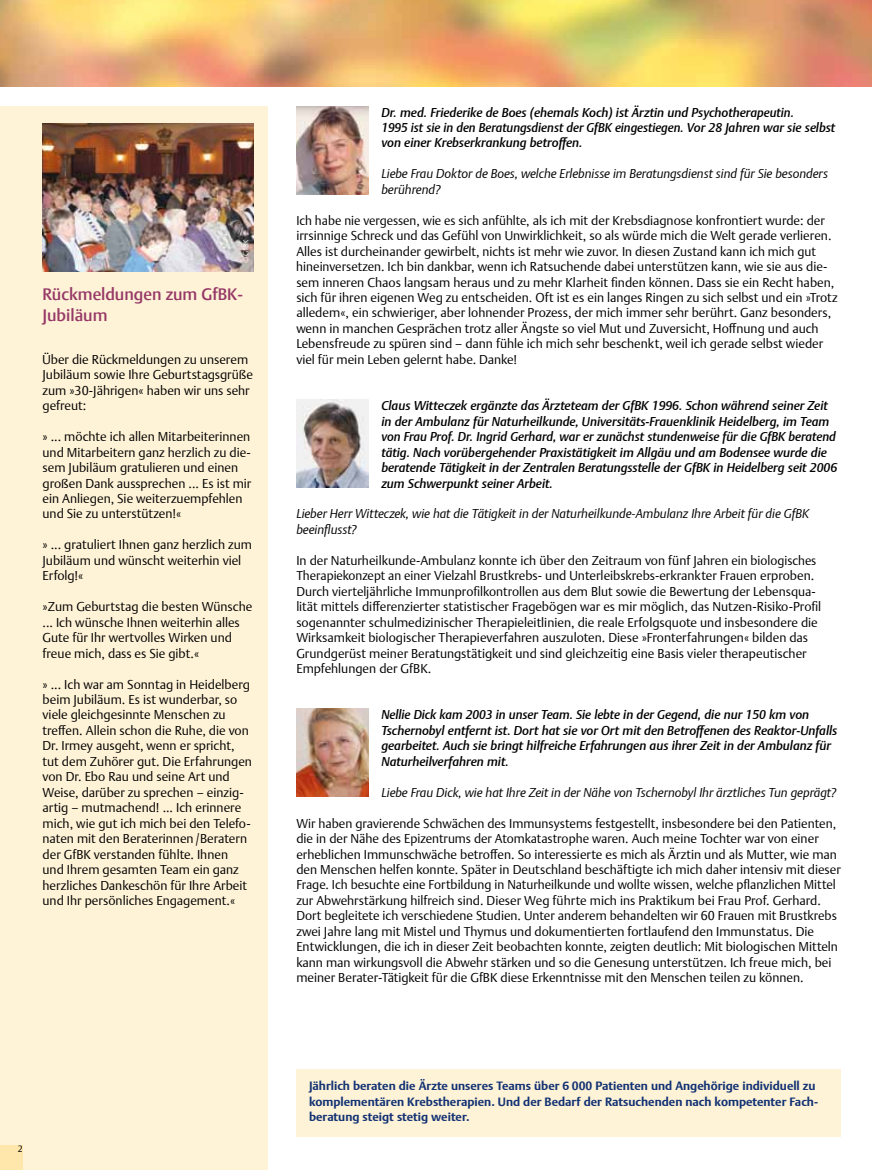
<style>
.page{position:relative;width:872px;height:1170px;background:#fff}
.page>*{position:absolute;margin:0;border:0;box-sizing:border-box;transform-origin:0 0}
.t1{font:500 16.5px/21px "Thieme Argo 2011";color:#963867}
.t2{font:300 12.75px/15.5px "Thieme Argo 2011";color:#000}
.t3{font:italic 500 12.75px/15.5px "Thieme Argo 2011";color:#000}
.t4{font:italic 300 12.75px/15.5px "Thieme Argo 2011";color:#000}
.t5{font:700 12px/15.5px "Thieme Argo 2011";color:#123274}
.t6{font:300 9px "Thieme Argo 2011";color:#000}
.t7{font:300 7.5px "Thieme Argo 2011";color:#fff}
</style>
<div class="page">
<img style="left:0;top:0;width:872px;height:87px">
<div style="left:0;top:106px;width:268px;height:1063px;background:#fff3d7"></div>
<div style="left:0;top:1145px;width:23px;height:24px;background:#ffe7ac"></div>
<img style="left:296px;top:400px;width:72px;height:87px">
<img style="left:296px;top:709px;width:73px;height:87px">
<img style="left:296px;top:106px;width:73px;height:88px">
<img style="left:43px;top:123px;width:210px;height:148px">
<div style="left:296px;top:1068px;width:544px;height:68px;background:#fff3d7"></div>
<p class="t7" style="left:241px;top:263px;width:25px;rotate:-90deg">© GfBK</p>
<p class="t1" style="left:43px;top:283px;width:202px">Rückmeldungen zum GfBK-<br>Jubiläum</p>
<p class="t2" style="left:43px;top:351px;width:212px">Über die Rückmeldungen zu unserem<br>Jubiläum sowie Ihre Geburtstagsgrüße zum »30-Jährigen« haben wir uns sehr gefreut:</p>
<p class="t2" style="left:43px;top:428px;width:210px">» ... möchte ich allen Mitarbeiterinnen und Mitarbeitern ganz herzlich zu die&shy;sem Jubiläum gratulieren und einen großen Dank aussprechen ... Es ist mir ein Anliegen, Sie weiterzuempfehlen und Sie zu unterstützen!«</p>
<p class="t2" style="left:43px;top:537px;width:211px">» ... gratuliert Ihnen ganz herzlich zum<br>Jubiläum und wünscht weiterhin viel<br>Erfolg!«</p>
<p class="t2" style="left:43px;top:598px;width:211px">»Zum Geburtstag die besten Wünsche ... Ich wünsche Ihnen weiterhin alles Gute für Ihr wertvolles Wirken und freue mich, dass es Sie gibt.«</p>
<p class="t2" style="left:43px;top:676px;width:211px">» ... Ich war am Sonntag in Heidelberg beim Jubiläum. Es ist wunderbar, so viele gleichgesinnte Menschen zu treffen. Allein schon die Ruhe, die von Dr. Irmey ausgeht, wenn er spricht, tut dem Zuhörer gut. Die Erfahrungen von Dr. Ebo Rau und seine Art und Weise, darüber zu sprechen – einzig&shy;artig – mutmachend! ... Ich erinnere mich, wie gut ich mich bei den Telefo&shy;naten mit den Beraterinnen/Beratern der GfBK verstanden fühlte. Ihnen und Ihrem gesamten Team ein ganz herzliches Dankeschön für Ihre Arbeit und Ihr persönliches Engagement.«</p>
<p class="t6" style="left:18px;top:1143px;width:7px">2</p>
<p class="t3" style="left:381px;top:104px;width:455px">Dr. med. Friederike de Boes (ehemals Koch) ist Ärztin und Psychotherapeutin.<br>1995 ist sie in den Beratungsdienst der GfBK eingestiegen. Vor 28 Jahren war sie selbst von einer Krebserkrankung betroffen.</p>
<p class="t4" style="left:381px;top:166px;width:448px">Liebe Frau Doktor de Boes, welche Erlebnisse im Beratungsdienst sind für Sie besonders berührend?</p>
<p class="t2" style="left:296px;top:212px;width:543px">Ich habe nie vergessen, wie es sich anfühlte, als ich mit der Krebsdiagnose konfrontiert wurde: der irrsinnige Schreck und das Gefühl von Unwirklichkeit, so als würde mich die Welt gerade verlieren.<br>Alles ist durcheinander gewirbelt, nichts ist mehr wie zuvor. In diesen Zustand kann ich mich gut hineinversetzen. Ich bin dankbar, wenn ich Ratsuchende dabei unterstützen kann, wie sie aus die&shy;sem inneren Chaos langsam heraus und zu mehr Klarheit finden können. Dass sie ein Recht haben, sich für ihren eigenen Weg zu entscheiden. Oft ist es ein langes Ringen zu sich selbst und ein »Trotz alledem«, ein schwieriger, aber lohnender Prozess, der mich immer sehr berührt. Ganz besonders, wenn in manchen Gesprächen trotz aller Ängste so viel Mut und Zuversicht, Hoffnung und auch Lebensfreude zu spüren sind – dann fühle ich mich sehr beschenkt, weil ich gerade selbst wieder viel für mein Leben gelernt habe. Danke!</p>
<p class="t3" style="left:381px;top:398px;width:457px">Claus Witteczek ergänzte das Ärzteteam der GfBK 1996. Schon während seiner Zeit in der Ambulanz für Naturheilkunde, Universitäts-Frauenklinik Heidelberg, im Team von Frau Prof. Dr. Ingrid Gerhard, war er zunächst stundenweise für die GfBK beratend tätig. Nach vorübergehender Praxistätigkeit im Allgäu und am Bodensee wurde die beratende Tätigkeit in der Zentralen Beratungsstelle der GfBK in Heidelberg seit 2006 zum Schwerpunkt seiner Arbeit.</p>
<p class="t4" style="left:296px;top:506px;width:514px">Lieber Herr Witteczek, wie hat die Tätigkeit in der Naturheilkunde-Ambulanz Ihre Arbeit für die GfBK beeinflusst?</p>
<p class="t2" style="left:296px;top:552px;width:526px">In der Naturheilkunde-Ambulanz konnte ich über den Zeitraum von fünf Jahren ein biologisches Therapiekonzept an einer Vielzahl Brustkrebs- und Unterleibskrebs-erkrankter Frauen erproben.<br>Durch vierteljährliche Immunprofilkontrollen aus dem Blut sowie die Bewertung der Lebensqua&shy;lität mittels differenzierter statistischer Fragebögen war es mir möglich, das Nutzen-Risiko-Profil sogenannter schulmedizinischer Therapieleitlinien, die reale Erfolgsquote und insbesondere die Wirksamkeit biologischer Therapieverfahren auszuloten. Diese »Fronterfahrungen« bilden das Grundgerüst meiner Beratungstätigkeit und sind gleichzeitig eine Basis vieler therapeutischer Empfehlungen der GfBK.</p>
<p class="t3" style="left:381px;top:707px;width:457px">Nellie Dick kam 2003 in unser Team. Sie lebte in der Gegend, die nur 150 km von Tschernobyl entfernt ist. Dort hat sie vor Ort mit den Betroffenen des Reaktor-Unfalls gearbeitet. Auch sie bringt hilfreiche Erfahrungen aus ihrer Zeit in der Ambulanz für Naturheilverfahren mit.</p>
<p class="t4" style="left:381px;top:784px;width:456px">Liebe Frau Dick, wie hat Ihre Zeit in der Nähe von Tschernobyl Ihr ärztliches Tun geprägt?</p>
<p class="t2" style="left:296px;top:815px;width:546px">Wir haben gravierende Schwächen des Immunsystems festgestellt, insbesondere bei den Patienten, die in der Nähe des Epizentrums der Atomkatastrophe waren. Auch meine Tochter war von einer erheblichen Immunschwäche betroffen. So interessierte es mich als Ärztin und als Mutter, wie man den Menschen helfen konnte. Später in Deutschland beschäftigte ich mich daher intensiv mit dieser Frage. Ich besuchte eine Fortbildung in Naturheilkunde und wollte wissen, welche pflanzlichen Mittel zur Abwehrstärkung hilfreich sind. Dieser Weg führte mich ins Praktikum bei Frau Prof. Gerhard.<br>Dort begleitete ich verschiedene Studien. Unter anderem behandelten wir 60 Frauen mit Brustkrebs zwei Jahre lang mit Mistel und Thymus und dokumentierten fortlaufend den Immunstatus. Die Entwicklungen, die ich in dieser Zeit beobachten konnte, zeigten deutlich: Mit biologischen Mitteln kann man wirkungsvoll die Abwehr stärken und so die Genesung unterstützen. Ich freue mich, bei meiner Berater-Tätigkeit für die GfBK diese Erkenntnisse mit den Menschen teilen zu können.</p>
<p class="t5" style="left:309px;top:1078px;width:510px">Jährlich beraten die Ärzte unseres Teams über 6 000 Patienten und Angehörige individuell zu komplementären Krebstherapien. Und der Bedarf der Ratsuchenden nach kompetenter Fach&shy;beratung steigt stetig weiter.</p>
</div>
